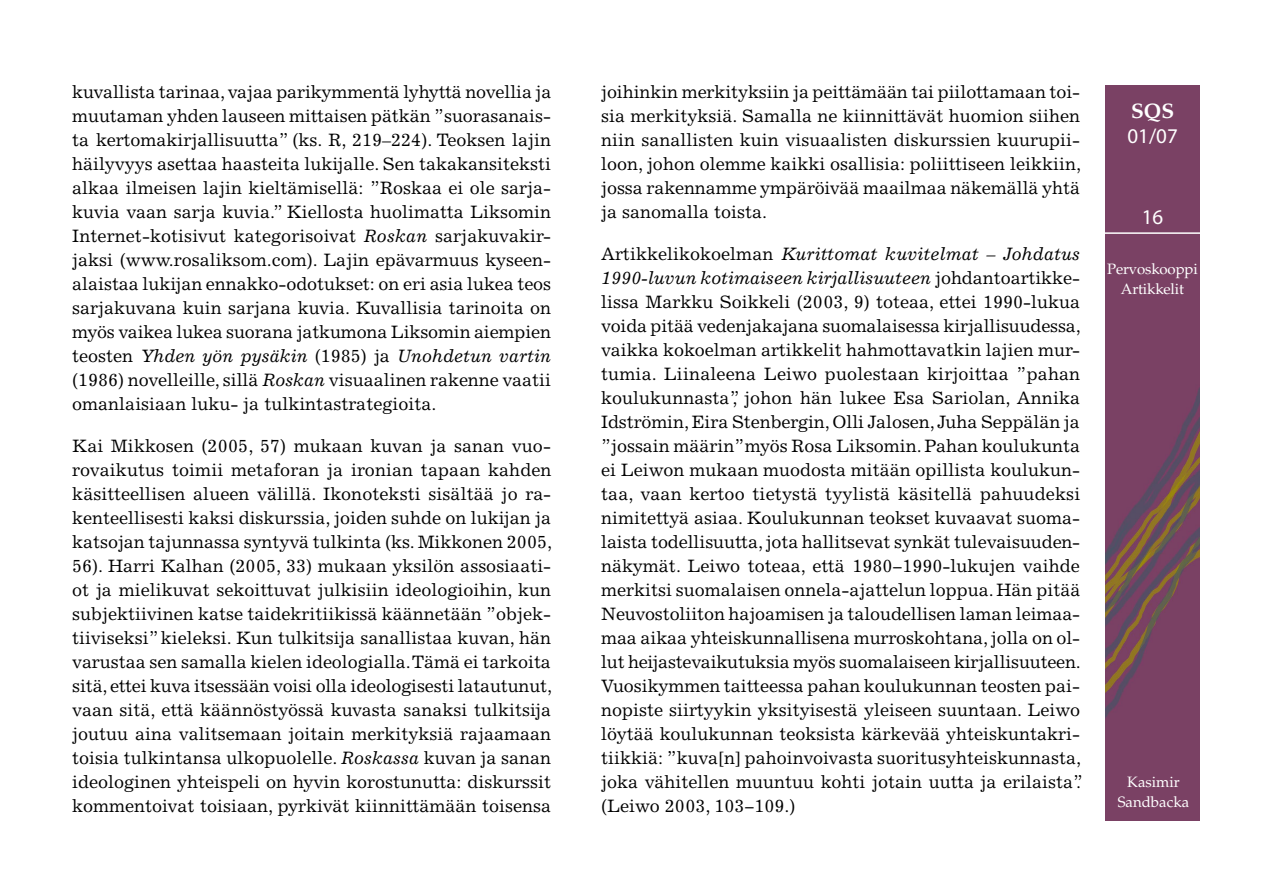
<style>
.page{position:relative;width:1263px;height:893px;background:#fff}
.page>*{position:absolute;margin:0;border:0;box-sizing:border-box;transform-origin:0 0}
.t1{font:21px "Myriad Pro";color:#fff}
.t2{font:700 21px "Palatino LT Std";color:#fff}
.tekstivartalo{font:18px/24px "Excelsior LT Std";color:#000;text-align:justify}
.t3{font:15px/19.8px "Palatino LT Std";letter-spacing:-.01em;color:#fff;text-align:center}
.s1{font-style:italic}
</style>
<div class="page">
<img style="left:1106px;top:85px;width:93px;height:736px">
<hr style="left:1101px;top:232px;width:103px;height:2px;background:#fff">
<p class="tekstivartalo" style="left:72px;top:80px;width:481px">kuvallista tarinaa, vajaa parikymmentä lyhyttä novellia ja muutaman yhden lauseen mittaisen pätkän ”suorasanais&shy;ta kertomakirjallisuutta” (ks. R, 219–224). Teoksen lajin häilyvyys asettaa haasteita lukijalle. Sen takakansiteksti alkaa ilmeisen lajin kieltämisellä: ”Roskaa ei ole sarja&shy;kuvia vaan sarja kuvia.” Kiellosta huolimatta Liksomin Internet-kotisivut kategorisoivat <span class="s1">Roskan</span> sarjakuvakir&shy;jaksi (www.rosaliksom.com). Lajin epävarmuus kyseen&shy;alaistaa lukijan ennakko-odotukset: on eri asia lukea teos sarjakuvana kuin sarjana kuvia. Kuvallisia tarinoita on myös vaikea lukea suorana jatkumona Liksomin aiempien teosten <span class="s1">Yhden yön pysäkin</span> (1985) ja <span class="s1">Unohdetun vartin </span>(1986) novelleille, sillä <span class="s1">Roskan</span> visuaalinen rakenne vaatii omanlaisiaan luku- ja tulkintastrategioita.</p>
<p class="tekstivartalo" style="left:72px;top:434px;width:481px">Kai Mikkosen (2005, 57) mukaan kuvan ja sanan vuo&shy;rovaikutus toimii metaforan ja ironian tapaan kahden käsitteellisen alueen välillä. Ikonoteksti sisältää jo ra&shy;kenteellisesti kaksi diskurssia, joiden suhde on lukijan ja katsojan tajunnassa syntyvä tulkinta (ks. Mikkonen 2005, 56). Harri Kalhan (2005, 33) mukaan yksilön assosiaati&shy;ot ja mielikuvat sekoittuvat julkisiin ideologioihin, kun subjektiivinen katse taidekritiikissä käännetään ”objek&shy;tiiviseksi” kieleksi. Kun tulkitsija sanallistaa kuvan, hän varustaa sen samalla kielen ideologialla. Tämä ei tarkoita sitä, ettei kuva itsessään voisi olla ideologisesti latautunut, vaan sitä, että käännöstyössä kuvasta sanaksi tulkitsija joutuu aina valitsemaan joitain merkityksiä rajaamaan toisia tulkintansa ulkopuolelle. <span class="s1">Roskassa</span> kuvan ja sanan ideologinen yhteispeli on hyvin korostunutta: diskurssit kommentoivat toisiaan, pyrkivät kiinnittämään toisensa</p>
<p class="tekstivartalo" style="left:601px;top:80px;width:481px">joihinkin merkityksiin ja peittämään tai piilottamaan toi&shy;sia merkityksiä. Samalla ne kiinnittävät huomion siihen niin sanallisten kuin visuaalisten diskurssien kuurupii&shy;loon, johon olemme kaikki osallisia: poliittiseen leikkiin, jossa rakennamme ympäröivää maailmaa näkemällä yhtä ja sanomalla toista.</p>
<p class="tekstivartalo" style="left:601px;top:242px;width:484px;text-align:left">Artikkelikokoelman <span class="s1">Kurittomat kuvitelmat – Johdatus 1990-luvun kotimaiseen kirjallisuuteen</span> johdantoartikke&shy;lissa Markku Soikkeli (2003, 9) toteaa, ettei 1990-lukua voida pitää vedenjakajana suomalaisessa kirjallisuudessa, vaikka kokoelman artikkelit hahmottavatkin lajien mur&shy;tumia. Liinaleena Leiwo puolestaan kirjoittaa ”pahan koulukunnasta”, johon hän lukee Esa Sariolan, Annika Idströmin, Eira Stenbergin, Olli Jalosen, Juha Seppälän ja ”jossain määrin” myös Rosa Liksomin. Pahan koulukunta ei Leiwon mukaan muodosta mitään opillista koulukun&shy;taa, vaan kertoo tietystä tyylistä käsitellä pahuudeksi nimitettyä asiaa. Koulukunnan teokset kuvaavat suoma&shy;laista todellisuutta, jota hallitsevat synkät tulevaisuuden&shy;näkymät. Leiwo toteaa, että 1980−1990-lukujen vaihde merkitsi suomalaisen onnela-ajattelun loppua. Hän pitää Neuvostoliiton hajoamisen ja taloudellisen laman leimaa&shy;maa aikaa yhteiskunnallisena murroskohtana, jolla on ol&shy;lut heijastevaikutuksia myös suomalaiseen kirjallisuuteen.<br>Vuosikymmen taitteessa pahan koulukunnan teosten pai&shy;nopiste siirtyykin yksityisestä yleiseen suuntaan. Leiwo löytää koulukunnan teoksista kärkevää yhteiskuntakri&shy;tiikkiä: ”kuva[n] pahoinvoivasta suoritusyhteiskunnasta, joka vähitellen muuntuu kohti jotain uutta ja erilaista”. (Leiwo 2003, 103−109.)</p>
<p class="t2" style="left:1131px;top:99px;width:45px">SQS</p>
<p class="t1" style="left:1127px;top:123px;width:52px">01/07</p>
<p class="t1" style="left:1142px;top:204px;width:23px">16</p>
<p class="t3" style="left:1107px;top:259px;width:92px">Pervoskooppi<br>Artikkelit</p>
<p class="t3" style="left:1118px;top:772px;width:73px">Kasimir<br>Sandbacka</p>
</div>
